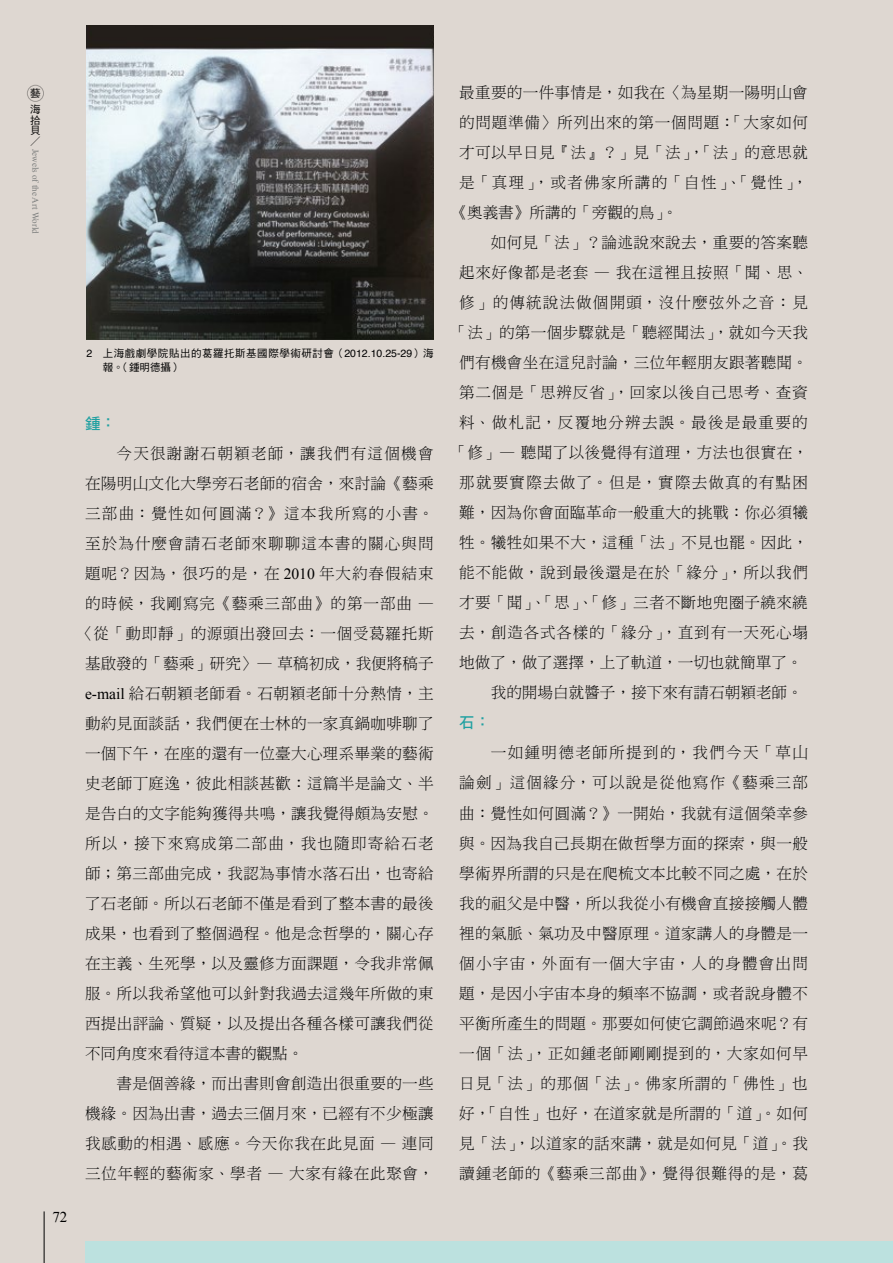
<style>
.page{position:relative;width:893px;height:1263px;background:#ded7d1}
.page>*{position:absolute;margin:0;border:0;box-sizing:border-box;transform-origin:0 0}
.t1{font:15.6px/30px "DF Ming Std W3";letter-spacing:.02em;color:#000;text-align:justify}
.t2{font:15.6px "DF Ming Std W3";letter-spacing:.045em;color:#000}
.t3{font:15.6px "DF Ming Std W3";color:#000}
.t4{font:15.6px "DF Ming Std W3";letter-spacing:.04em;color:#000}
.t5{font:15.6px "DF Ming Std W3";letter-spacing:.085em;color:#000}
.t6{font:15.6px "DF Ming Std W3";letter-spacing:.07em;color:#000}
.t7{font:15.6px "DF Ming Std W3";letter-spacing:.075em;color:#000}
.t8{font:15.6px "DF Ming Std W3";letter-spacing:.08em;color:#000}
.t9{font:15.6px "DF Ming Std W3";letter-spacing:.06em;color:#000}
.t10{font:15.6px "DF Ming Std W3";letter-spacing:.055em;color:#000}
.t11{font:15.6px "DF Hei Std W7";color:#1fa0a1}
.t12{font:15px "Times New Roman";color:#000}
.t13{font:10.5px/13.5px "DF Hei Std W5";letter-spacing:.05em;color:#000}
.t14{font:10.5px "DF Ming Std W3";color:#000}
.t15{font:9px "Times New Roman";color:#7b7d7c}
.s1{font-family:"Helvetica"}
.s2{font-family:"Times New Roman"}
</style>
<div class="page">
<div style="left:85px;top:1242px;width:808px;height:21px;background:#bce1df"></div>
<img style="left:86px;top:26px;width:348px;height:314px">
<hr style="left:44px;top:1211px;width:1px;height:52px;background:#000">
<div style="left:27px;top:85px;width:17px;height:17px;border:1px solid #000;border-radius:50%"></div>
<p class="t13" style="left:30px;top:85px;width:12px;line-height:16px">藝海</p>
<p class="t13" style="left:30px;top:114px;width:12px;line-height:10.5px">拾貝</p>
<p class="t14" style="left:30px;top:135px;width:11px">／</p>
<p class="t15" style="left:42px;top:149px;width:87px;rotate:90deg">Jewels of the Art World</p>
<p class="t12" style="left:52px;top:1206px;width:16px">72</p>
<p class="t13" style="left:103px;top:346px;width:332px;text-indent:-16px"><span class="s1">2</span> 上海戲劇學院貼出的葛羅托斯基國際學術研討會（<span class="s1">2012.10.25-29</span>）海報。（鍾明德攝）</p>
<p class="t11" style="left:85px;top:414px;width:33px">鍾：</p>
<p class="t8" style="left:117px;top:444px;width:319px">今天很謝謝石朝穎老師，讓我們有這個機會</p>
<p class="t1" style="left:85px;top:468px;width:350px">在陽明山文化大學旁石老師的宿舍，來討論《藝乘</p>
<p class="t5" style="left:85px;top:504px;width:350px">三部曲：覺性如何圓滿？》這本我所寫的小書。</p>
<p class="t6" style="left:85px;top:534px;width:350px">至於為什麼會請石老師來聊聊這本書的關心與問</p>
<p class="t9" style="left:85px;top:564px;width:350px">題呢？因為，很巧的是，在 <span class="s2">2010</span> 年大約春假結束</p>
<p class="t10" style="left:85px;top:594px;width:350px">的時候，我剛寫完《藝乘三部曲》的第一部曲 —</p>
<p class="t2" style="left:77px;top:624px;width:358px">〈從「動即靜」的源頭出發回去：一個受葛羅托斯</p>
<p class="t3" style="left:85px;top:654px;width:350px">基啟發的「藝乘」研究〉— 草稿初成，我便將稿子</p>
<p class="t1" style="left:85px;top:678px;width:350px"><span class="s2">e-mail</span> 給石朝穎老師看。石朝穎老師十分熱情，主</p>
<p class="t1" style="left:85px;top:708px;width:350px">動約見面談話，我們便在士林的一家真鍋咖啡聊了</p>
<p class="t1" style="left:85px;top:738px;width:350px">一個下午，在座的還有一位臺大心理系畢業的藝術</p>
<p class="t1" style="left:85px;top:768px;width:350px">史老師丁庭逸，彼此相談甚歡︰這篇半是論文、半</p>
<p class="t1" style="left:85px;top:798px;width:350px">是告白的文字能夠獲得共鳴，讓我覺得頗為安慰。</p>
<p class="t7" style="left:85px;top:834px;width:350px">所以，接下來寫成第二部曲，我也隨即寄給石老</p>
<p class="t1" style="left:85px;top:858px;width:350px">師；第三部曲完成，我認為事情水落石出，也寄給</p>
<p class="t1" style="left:85px;top:888px;width:350px">了石老師。所以石老師不僅是看到了整本書的最後</p>
<p class="t1" style="left:85px;top:918px;width:350px">成果，也看到了整個過程。他是念哲學的，關心存</p>
<p class="t1" style="left:85px;top:948px;width:350px">在主義、生死學，以及靈修方面課題，令我非常佩</p>
<p class="t1" style="left:85px;top:978px;width:350px">服。所以我希望他可以針對我過去這幾年所做的東</p>
<p class="t1" style="left:85px;top:1008px;width:350px">西提出評論、質疑，以及提出各種各樣可讓我們從</p>
<p class="t3" style="left:85px;top:1044px;width:220px">不同角度來看待這本書的觀點。</p>
<p class="t1" style="left:117px;top:1068px;width:319px">書是個善緣，而出書則會創造出很重要的一些</p>
<p class="t1" style="left:85px;top:1098px;width:350px">機緣。因為出書，過去三個月來，已經有不少極讓</p>
<p class="t4" style="left:85px;top:1134px;width:350px">我感動的相遇、感應。今天你我在此見面 — 連同</p>
<p class="t4" style="left:85px;top:1164px;width:350px">三位年輕的藝術家、學者 — 大家有緣在此聚會，</p>
<p class="t1" style="left:459px;top:78px;width:350px">最重要的一件事情是，如我在〈為星期一陽明山會</p>
<p class="t2" style="left:459px;top:114px;width:350px">的問題準備〉所列出來的第一個問題：「大家如何</p>
<p class="t1" style="left:459px;top:138px;width:350px">才可以早日見『法』？」見「法」，「法」的意思就</p>
<p class="t5" style="left:459px;top:174px;width:350px">是「真理」，或者佛家所講的「自性」、「覺性」，</p>
<p class="t3" style="left:451px;top:204px;width:228px">《奧義書》所講的「旁觀的鳥」。</p>
<p class="t1" style="left:491px;top:228px;width:319px">如何見「法」？論述說來說去，重要的答案聽</p>
<p class="t4" style="left:459px;top:264px;width:350px">起來好像都是老套 — 我在這裡且按照「聞、思、</p>
<p class="t6" style="left:459px;top:294px;width:350px">修」的傳統說法做個開頭，沒什麼弦外之音︰見</p>
<p class="t1" style="left:451px;top:318px;width:358px">「法」的第一個步驟就是「聽經聞法」，就如今天我</p>
<p class="t1" style="left:459px;top:348px;width:350px">們有機會坐在這兒討論，三位年輕朋友跟著聽聞。</p>
<p class="t2" style="left:459px;top:384px;width:350px">第二個是「思辨反省」，回家以後自己思考、查資</p>
<p class="t8" style="left:459px;top:414px;width:350px">料、做札記，反覆地分辨去誤。最後是最重要的</p>
<p class="t1" style="left:451px;top:438px;width:358px">「修」— 聽聞了以後覺得有道理，方法也很實在，</p>
<p class="t7" style="left:459px;top:474px;width:350px">那就要實際去做了。但是，實際去做真的有點困</p>
<p class="t1" style="left:459px;top:498px;width:350px">難，因為你會面臨革命一般重大的挑戰︰你必須犧</p>
<p class="t1" style="left:459px;top:528px;width:350px">牲。犧牲如果不大，這種「法」不見也罷。因此，</p>
<p class="t2" style="left:459px;top:564px;width:350px">能不能做，說到最後還是在於「緣分」，所以我們</p>
<p class="t1" style="left:459px;top:588px;width:350px">才要「聞」、「思」、「修」三者不斷地兜圈子繞來繞</p>
<p class="t2" style="left:459px;top:624px;width:350px">去，創造各式各樣的「緣分」，直到有一天死心塌</p>
<p class="t3" style="left:459px;top:654px;width:345px">地做了，做了選擇，上了軌道，一切也就簡單了。</p>
<p class="t3" style="left:491px;top:684px;width:313px">我的開場白就醬子，接下來有請石朝穎老師。</p>
<p class="t11" style="left:459px;top:714px;width:33px">石：</p>
<p class="t1" style="left:459px;top:738px;width:350px;text-indent:31px">一如鍾明德老師所提到的，我們今天「草山論劍」這個緣分，可以說是從他寫作《藝乘三部曲：覺性如何圓滿？》一開始，我就有這個榮幸參與。因為我自己長期在做哲學方面的探索，與一般學術界所謂的只是在爬梳文本比較不同之處，在於我的祖父是中醫，所以我從小有機會直接接觸人體裡的氣脈、氣功及中醫原理。道家講人的身體是一個小宇宙，外面有一個大宇宙，人的身體會出問題，是因小宇宙本身的頻率不協調，或者說身體不平衡所產生的問題。那要如何使它調節過來呢？有一個「法」，正如鍾老師剛剛提到的，大家如何早日見「法」的那個「法」。佛家所謂的「佛性」也好，「自性」也好，在道家就是所謂的「道」。如何見「法」，以道家的話來講，就是如何見「道」。我讀鍾老師的《藝乘三部曲》，覺得很難得的是，葛</p>
</div>
